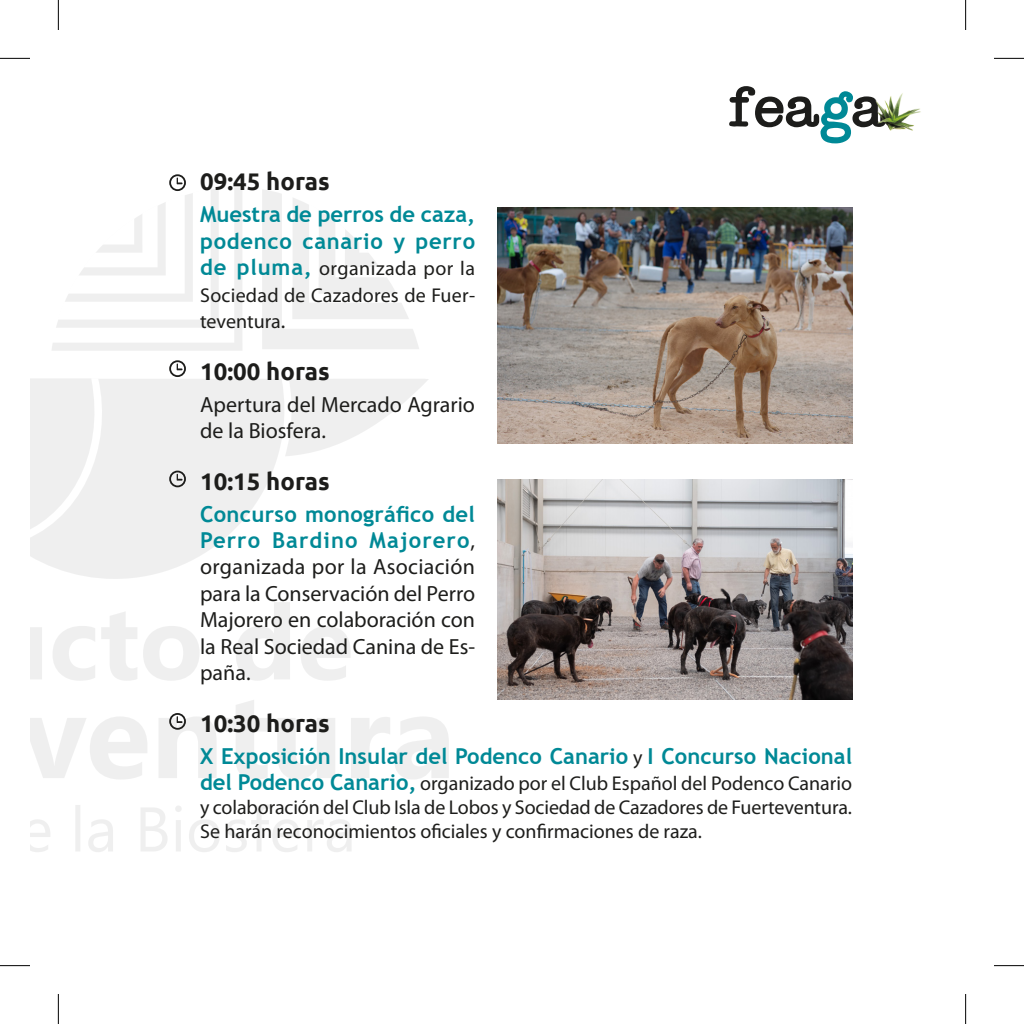
<style>
.page{position:relative;width:1024px;height:1024px;background:#fff}
.page>*{position:absolute;margin:0;border:0;box-sizing:border-box;transform-origin:0 0}
.t1{font:700 24px "Ubuntu";color:#1d1d1b}
.t2{font:22px/26.4px "Myriad Pro";color:#1d1d1b}
.t3{font:700 22px/26.4px "Trebuchet MS";color:#008996}
.t4{font:20px/26.4px "Myriad Pro";color:#1d1d1b;text-align:justify}
.s1{font-family:"Trebuchet MS";font-weight:700;font-size:22px;color:#008996}
.s2{font-size:22px}
.s3{font-family:"Myriad Pro";font-weight:400;color:#1d1d1b}
.s4{font-family:"Myriad Pro";font-weight:400;font-size:20px;color:#1d1d1b}
</style>
<div class="page">
<svg style="left:729px;top:86px;width:139px;height:57px"></svg>
<img style="left:868px;top:93px;width:53px;height:38px">
<svg style="left:30px;top:379px;width:254px;height:200px;fill:#efefef"></svg>
<svg style="left:285px;top:379px;width:143px;height:77px"></svg>
<svg style="left:52px;top:187px;width:367px;height:164px"></svg>
<svg style="left:30px;top:379px;width:76px;height:157px"></svg>
<svg style="left:30px;top:602px;width:320px;height:79px"></svg>
<svg style="left:30px;top:804px;width:321px;height:48px"></svg>
<img style="left:498px;top:207px;width:354px;height:236px">
<img style="left:498px;top:479px;width:354px;height:220px">
<svg style="left:169px;top:174px;width:17px;height:17px"></svg>
<svg style="left:169px;top:360px;width:17px;height:17px"></svg>
<svg style="left:169px;top:471px;width:17px;height:16px"></svg>
<svg style="left:30px;top:700px;width:419px;height:79px"></svg>
<hr style="left:0;top:58px;width:30px;height:1px;background:#000">
<hr style="left:994px;top:58px;width:30px;height:1px;background:#000">
<hr style="left:0;top:965px;width:30px;height:1px;background:#000">
<hr style="left:994px;top:965px;width:30px;height:1px;background:#000">
<hr style="left:58px;top:0;width:1px;height:30px;background:#000">
<hr style="left:58px;top:994px;width:1px;height:30px;background:#000">
<hr style="left:965px;top:0;width:1px;height:30px;background:#000">
<hr style="left:965px;top:994px;width:1px;height:30px;background:#000">
<p class="t1" style="left:200px;top:167px;width:131px">09:45 horas</p>
<p class="t3" style="left:200px;top:201px;width:277px">Muestra de perros de caza, podenco canario y perro</p>
<p class="t4" style="left:200px;top:255px;width:276px"><span class="s1">de pluma,</span> organizada por la Sociedad de Cazadores de Fuer&shy;teventura<span class="s2">.</span></p>
<p class="t1" style="left:200px;top:356px;width:131px">10:00 horas</p>
<p class="t2" style="left:200px;top:391px;width:276px">Apertura del Mercado Agrario de la Biosfera.</p>
<p class="t1" style="left:200px;top:466px;width:131px">10:15 horas</p>
<p class="t3" style="left:200px;top:501px;width:276px">Concurso monográfico del<br>Perro Bardino Majorero<span class="s3">,</span></p>
<p class="t2" style="left:200px;top:553px;width:276px;text-align:justify">organizada por la Asociación para la Conservación del Perro Majorero en colaboración con la Real Sociedad Canina de Es&shy;paña.</p>
<p class="t1" style="left:200px;top:708px;width:131px">10:30 horas</p>
<p class="t3" style="left:200px;top:742px;width:653px">X Exposición Insular del Podenco Canario <span class="s4">y</span> I Concurso Nacional</p>
<p class="t4" style="left:200px;top:771px;width:653px;line-height:24px"><span class="s1">del Podenco Canario,</span> organizado por el Club Español del Podenco Canario y colaboración del Club Isla de Lobos y Sociedad de Cazadores de Fuerteventura.<br>Se harán reconocimientos oficiales y confirmaciones de raza.</p>
</div>
